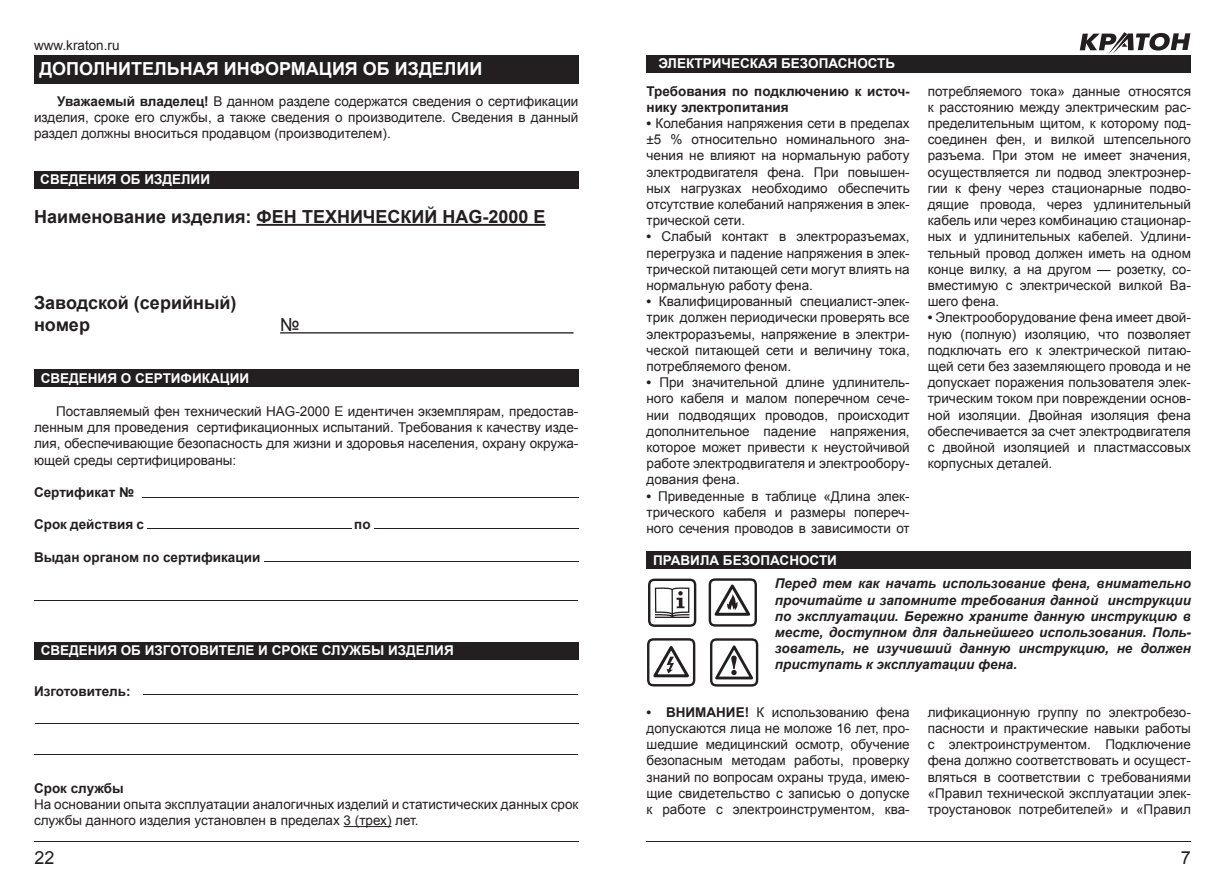
<style>
.page{position:relative;width:1225px;height:893px;background:#fff}
.page>*{position:absolute;margin:0;border:0;box-sizing:border-box;transform-origin:0 0}
.t1{font:700 18px/21.6px "Arial";color:#231f20}
.t2{font:700 18px "Arial";color:#fff}
.t3{font:18px "Arial";color:#231f20}
.t4{font:13.5px/16.2px "Arial";color:#231f20;text-align:justify}
.t5{font:italic 700 13.5px/16.2px "Arial";color:#231f20;text-align:justify}
.t6{font:700 13.5px "Arial";color:#fff}
.t7{font:700 13.5px/16.2px "Arial";color:#231f20}
.s1{font-weight:700}
</style>
<div class="page">
<hr style="left:646px;top:841px;width:545px;height:1px;background:#231f20">
<svg style="left:1079px;top:32px;width:111px;height:22px"></svg>
<hr style="left:34px;top:841px;width:544px;height:1px;background:#231f20">
<div style="left:34px;top:171px;width:544px;height:17px;background:#231f20"></div>
<div style="left:34px;top:55px;width:544px;height:28px;background:#231f20"></div>
<hr style="left:257px;top:224px;width:288px;height:2px;background:#231f20">
<hr style="left:280px;top:332px;width:293px;height:1px;background:#231f20">
<div style="left:34px;top:369px;width:544px;height:18px;background:#231f20"></div>
<div style="left:34px;top:642px;width:544px;height:17px;background:#231f20"></div>
<hr style="left:344px;top:826px;width:47px;height:1px;background:#231f20">
<hr style="left:34px;top:754px;width:544px;height:1px;background:#231f20">
<hr style="left:35px;top:723px;width:544px;height:1px;background:#231f20">
<hr style="left:143px;top:694px;width:435px;height:1px;background:#231f20">
<hr style="left:147px;top:528px;width:204px;height:1px;background:#231f20">
<hr style="left:374px;top:528px;width:204px;height:1px;background:#231f20">
<hr style="left:264px;top:561px;width:314px;height:1px;background:#231f20">
<hr style="left:142px;top:497px;width:436px;height:1px;background:#231f20">
<hr style="left:34px;top:600px;width:544px;height:1px;background:#231f20">
<div style="left:646px;top:55px;width:545px;height:18px;background:#231f20"></div>
<div style="left:646px;top:551px;width:545px;height:18px;background:#231f20"></div>
<svg style="left:648px;top:579px;width:48px;height:48px"></svg>
<svg style="left:647px;top:638px;width:48px;height:48px"></svg>
<svg style="left:710px;top:638px;width:48px;height:49px"></svg>
<svg style="left:708px;top:578px;width:49px;height:49px"></svg>
<p class="t4" style="left:34px;top:37px;width:87px">www.kraton.ru</p>
<h1 class="t2" style="left:39px;top:57px;width:444px">ДОПОЛНИТЕЛЬНАЯ ИНФОРМАЦИЯ ОБ ИЗДЕЛИИ</h1>
<p class="t4" style="left:34px;top:93px;width:546px;text-indent:23px"><span class="s1">Уважаемый владелец!</span> В данном разделе содержатся сведения о сертификации изделия, сроке его службы, а также сведения о производителе. Сведения в данный раздел должны вноситься продавцом (производителем).</p>
<p class="t6" style="left:40px;top:171px;width:171px">СВЕДЕНИЯ ОБ ИЗДЕЛИИ</p>
<h1 class="t1" style="left:34px;top:206px;width:513px">Наименование изделия: ФЕН ТЕХНИЧЕСКИЙ HAG-2000 E</h1>
<h1 class="t1" style="left:34px;top:293px;width:204px">Заводской (серийный) номер</h1>
<p class="t6" style="left:41px;top:369px;width:210px">СВЕДЕНИЯ О СЕРТИФИКАЦИИ</p>
<h1 class="t3" style="left:280px;top:313px;width:21px">№</h1>
<p class="t4" style="left:34px;top:403px;width:546px;text-indent:22px">Поставляемый фен технический HAG-2000 E идентичен экземплярам, предостав&shy;ленным для проведения сертификационных испытаний. Требования к качеству изде&shy;лия, обеспечивающие безопасность для жизни и здоровья населения, охрану окружа&shy;ющей среды сертифицированы:</p>
<p class="t7" style="left:34px;top:484px;width:102px">Сертификат №</p>
<p class="t7" style="left:34px;top:517px;width:111px">Срок действия с</p>
<p class="t7" style="left:354px;top:517px;width:18px">по</p>
<p class="t7" style="left:34px;top:549px;width:228px">Выдан органом по сертификации</p>
<p class="t6" style="left:41px;top:642px;width:414px">СВЕДЕНИЯ ОБ ИЗГОТОВИТЕЛЕ И СРОКЕ СЛУЖБЫ ИЗДЕЛИЯ</p>
<p class="t7" style="left:34px;top:683px;width:98px">Изготовитель:</p>
<p class="t7" style="left:34px;top:780px;width:91px">Срок службы</p>
<p class="t4" style="left:34px;top:796px;width:546px">На основании опыта эксплуатации аналогичных изделий и статистических данных срок службы данного изделия установлен в пределах 3 (трех) лет.</p>
<p class="t6" style="left:658px;top:55px;width:238px">ЭЛЕКТРИЧЕСКАЯ БЕЗОПАСНОСТЬ</p>
<p class="t7" style="left:646px;top:83px;width:265px">Требования по подключению к источ&shy;нику электропитания</p>
<p class="t4" style="left:646px;top:115px;width:265px"><span class="s1">•</span> Колебания напряжения сети в пределах ±5 % относительно номинального зна&shy;чения не влияют на нормальную работу электродвигателя фена. При повышен&shy;ных нагрузках необходимо обеспечить отсутствие колебаний напряжения в элек&shy;трической сети.</p>
<p class="t4" style="left:646px;top:229px;width:265px"><span class="s1">•</span> Слабый контакт в электроразъемах, перегрузка и падение напряжения в элек&shy;трической питающей сети могут влиять на нормальную работу фена.</p>
<p class="t4" style="left:646px;top:293px;width:265px"><span class="s1">•</span> Квалифицированный специалист-элек&shy;трик должен периодически проверять все электроразъемы, напряжение в электри&shy;ческой питающей сети и величину тока, потребляемого феном.</p>
<p class="t4" style="left:646px;top:374px;width:265px"><span class="s1">•</span> При значительной длине удлинитель&shy;ного кабеля и малом поперечном сече&shy;нии подводящих проводов, происходит дополнительное падение напряжения, которое может привести к неустойчивой работе электродвигателя и электрообору&shy;дования фена.</p>
<p class="t4" style="left:646px;top:488px;width:265px"><span class="s1">•</span> Приведенные в таблице «Длина элек&shy;трического кабеля и размеры попереч&shy;ного сечения проводов в зависимости от</p>
<p class="t6" style="left:653px;top:551px;width:185px">ПРАВИЛА БЕЗОПАСНОСТИ</p>
<p class="t4" style="left:927px;top:83px;width:265px">потребляемого тока» данные относятся к расстоянию между электрическим рас&shy;пределительным щитом, к которому под&shy;соединен фен, и вилкой штепсельного разъема. При этом не имеет значения, осуществляется ли подвод электроэнер&shy;гии к фену через стационарные подво&shy;дящие провода, через удлинительный кабель или через комбинацию стационар&shy;ных и удлинительных кабелей. Удлини&shy;тельный провод должен иметь на одном конце вилку, а на другом — розетку, со&shy;вместимую с электрической вилкой Ва&shy;шего фена.</p>
<p class="t4" style="left:927px;top:310px;width:265px"><span class="s1">•</span> Электрооборудование фена имеет двой&shy;ную (полную) изоляцию, что позволяет подключать его к электрической питаю&shy;щей сети без заземляющего провода и не допускает поражения пользователя элек&shy;трическим током при повреждении основ&shy;ной изоляции. Двойная изоляция фена обеспечивается за счет электродвигателя с двойной изоляцией и пластмассовых корпусных деталей.</p>
<p class="t5" style="left:775px;top:576px;width:418px">Перед тем как начать использование фена, внимательно прочитайте и запомните требования данной инструкции по эксплуатации. Бережно храните данную инструкцию в месте, доступном для дальнейшего использования. Поль&shy;зователь, не изучивший данную инструкцию, не должен приступать к эксплуатации фена.</p>
<p class="t4" style="left:646px;top:704px;width:265px"><span class="s1">• ВНИМАНИЕ!</span> К использованию фена допускаются лица не моложе 16 лет, про&shy;шедшие медицинский осмотр, обучение безопасным методам работы, проверку знаний по вопросам охраны труда, имею&shy;щие свидетельство с записью о допуске к работе с электроинструментом, ква-</p>
<p class="t4" style="left:927px;top:704px;width:265px">лификационную группу по электробезо&shy;пасности и практические навыки работы с электроинструментом. Подключение фена должно соответствовать и осущест&shy;вляться в соответствии с требованиями «Правил технической эксплуатации элек&shy;троустановок потребителей» и «Правил</p>
<h1 class="t3" style="left:34px;top:845px;width:22px">22</h1>
<h1 class="t3" style="left:1181px;top:845px;width:12px">7</h1>
</div>
